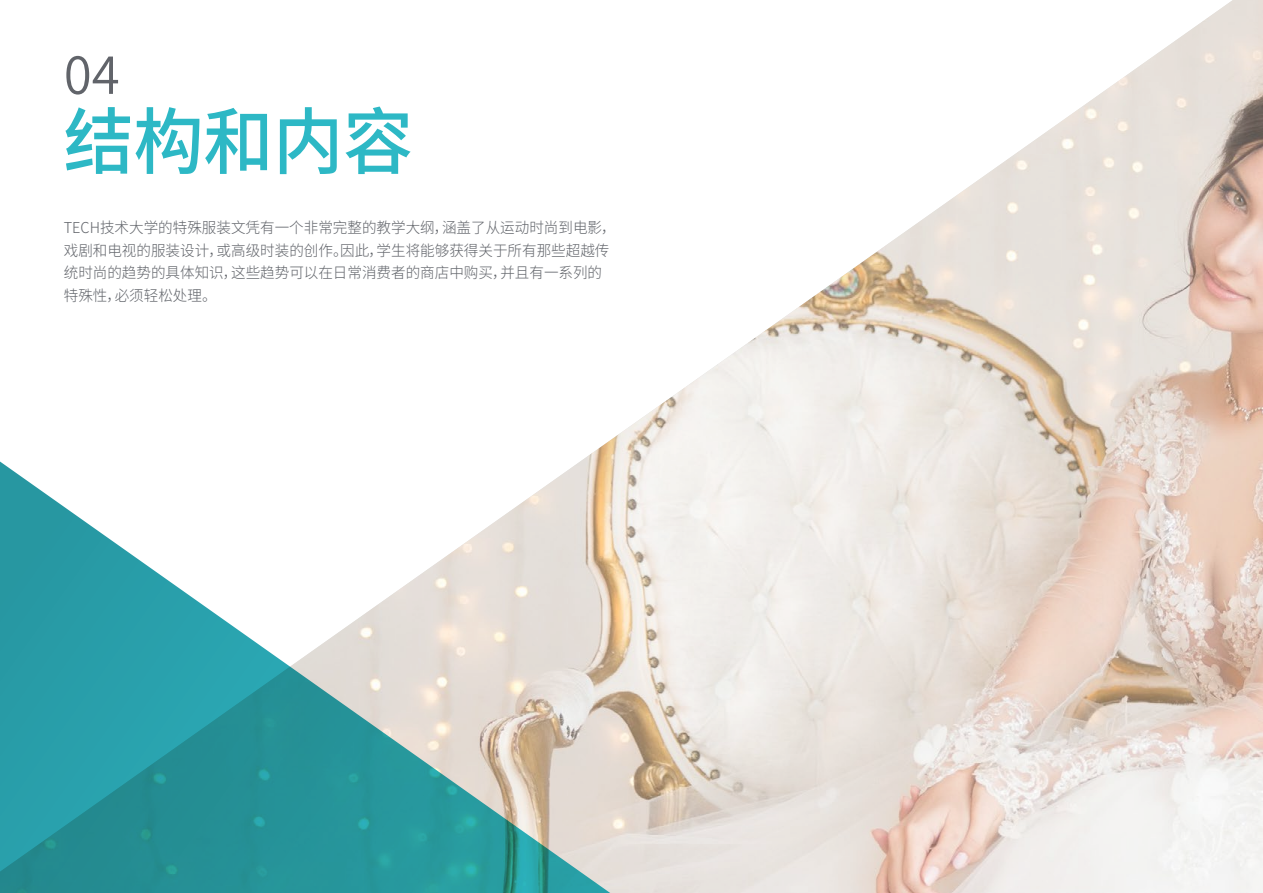
<style>
.page{position:relative;width:1263px;height:893px;background:#fff}
.page>*{position:absolute;margin:0;border:0;box-sizing:border-box;transform-origin:0 0}
.t1{font:500 72px "Source Han Sans CN";color:#2db8c5}
.t2{font:52.5px "Source Han Sans CN";color:#61646a}
.t3{font:300 15px/22.5px "Source Han Sans CN";color:#61646a}
</style>
<div class="page">
<img style="left:602px;top:0;width:661px;height:893px">
<svg style="left:0;top:446px;width:640px;height:447px"></svg>
<h2 class="t2" style="left:64px;top:45px;width:57px">04</h2>
<h1 class="t1" style="left:64px;top:101px;width:351px">结构和内容</h1>
<p class="t3" style="left:64px;top:217px;width:553px">TECH技术大学的特殊服装文凭有一个非常完整的教学大纲，涵盖了从运动时尚到电影，戏剧和电视的服装设计，或高级时装的创作。因此，学生将能够获得关于所有那些超越传统时尚的趋势的具体知识，这些趋势可以在日常消费者的商店中购买，并且有一系列的特殊性，必须轻松处理。</p>
</div>
